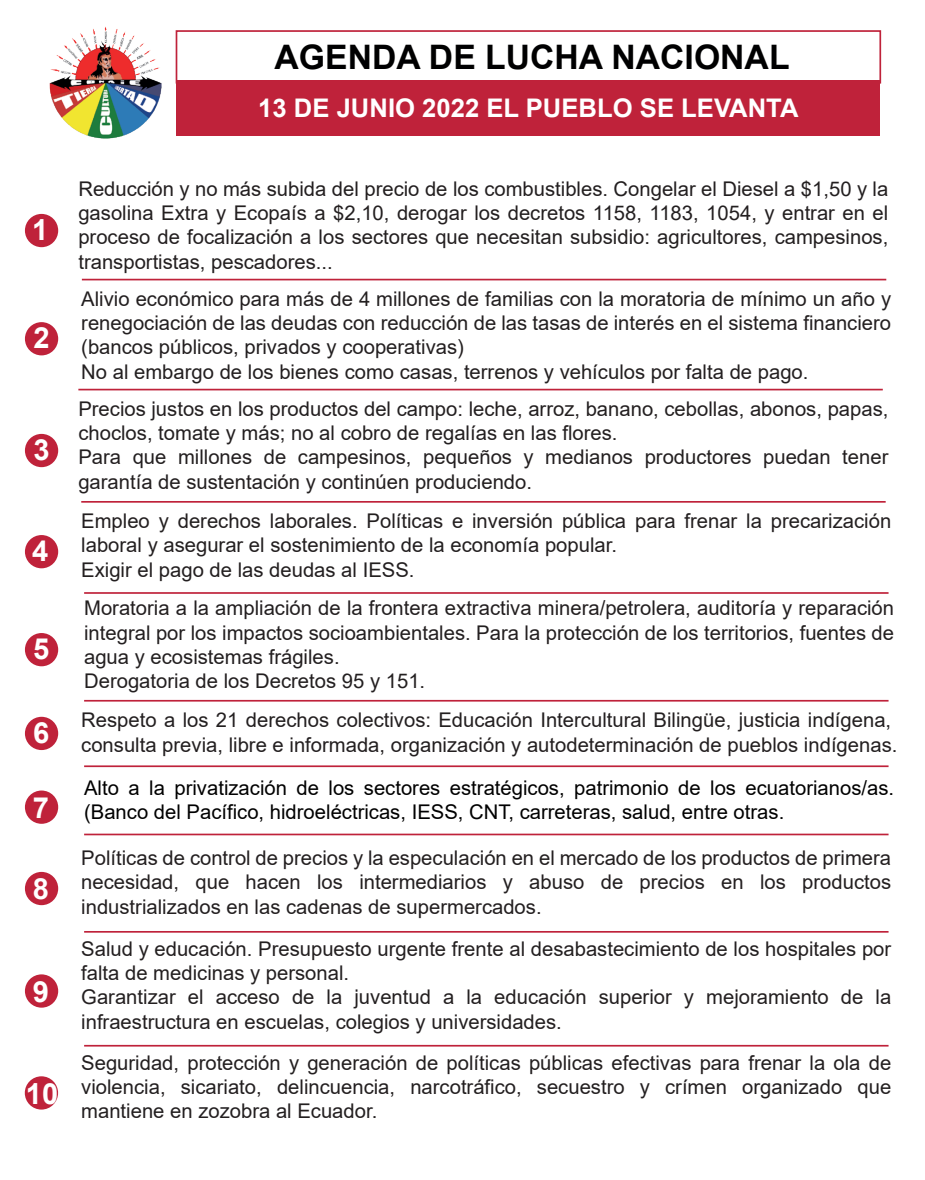
<style>
.page{position:relative;width:925px;height:1180px;background:#fff}
.page>*{position:absolute;margin:0;border:0;box-sizing:border-box;transform-origin:0 0}
.t1{font:700 33.75px "Arial";color:#000001}
.t2{font:700 29.03px "Arial";color:#fff}
.t3{font:700 25.65px "Arial";color:#fff}
.t4{font:20.25px/24.3px "Arial";color:#231f20}
.t5{font:20.25px/24.3px "Arial";color:#000001}
</style>
<div class="page">
<hr style="left:82px;top:279px;width:804px;height:1px;background:#bf223a">
<hr style="left:78px;top:389px;width:805px;height:1px;background:#bf223a">
<hr style="left:84px;top:592px;width:804px;height:2px;background:#bf223a">
<hr style="left:84px;top:700px;width:804px;height:2px;background:#bf223a">
<hr style="left:81px;top:501px;width:804px;height:2px;background:#bf223a">
<hr style="left:84px;top:834px;width:804px;height:1px;background:#bf223a">
<hr style="left:84px;top:931px;width:804px;height:2px;background:#bf223a">
<hr style="left:84px;top:1045px;width:804px;height:2px;background:#bf223a">
<hr style="left:84px;top:765px;width:804px;height:2px;background:#bf223a">
<div style="left:25px;top:214px;width:33px;height:33px;background:#bf223a;border-radius:50%"></div>
<div style="left:25px;top:322px;width:33px;height:33px;background:#bf223a;border-radius:50%"></div>
<div style="left:25px;top:434px;width:33px;height:33px;background:#bf223a;border-radius:50%"></div>
<div style="left:25px;top:535px;width:33px;height:33px;background:#bf223a;border-radius:50%"></div>
<div style="left:25px;top:633px;width:33px;height:33px;background:#bf223a;border-radius:50%"></div>
<div style="left:25px;top:717px;width:33px;height:33px;background:#bf223a;border-radius:50%"></div>
<div style="left:25px;top:790px;width:33px;height:34px;background:#bf223a;border-radius:50%"></div>
<div style="left:25px;top:872px;width:33px;height:33px;background:#bf223a;border-radius:50%"></div>
<div style="left:25px;top:974px;width:33px;height:34px;background:#bf223a;border-radius:50%"></div>
<div style="left:25px;top:1076px;width:33px;height:34px;background:#bf223a;border-radius:50%"></div>
<div style="left:176px;top:81px;width:704px;height:55px;background:#bf223a"></div>
<div style="left:176px;top:30px;width:705px;height:54px;border:2px solid #bf223a"></div>
<img style="left:49px;top:26px;width:113px;height:113px">
<h1 class="t1" style="left:275px;top:33px;width:516px">AGENDA DE LUCHA NACIONAL</h1>
<p class="t3" style="left:258px;top:90px;width:542px">13 DE JUNIO 2022 EL PUEBLO SE LEVANTA</p>
<h2 class="t2" style="left:32px;top:209px;width:18px">1</h2>
<h2 class="t2" style="left:33px;top:317px;width:18px">2</h2>
<h2 class="t2" style="left:33px;top:429px;width:18px">3</h2>
<h2 class="t2" style="left:32px;top:530px;width:18px">4</h2>
<h2 class="t2" style="left:33px;top:628px;width:18px">5</h2>
<h2 class="t2" style="left:33px;top:712px;width:18px">6</h2>
<h2 class="t2" style="left:33px;top:787px;width:18px">7</h2>
<h2 class="t2" style="left:33px;top:869px;width:18px">8</h2>
<h2 class="t2" style="left:33px;top:971px;width:18px">9</h2>
<h2 class="t2" style="left:26px;top:1073px;width:34px">10</h2>
<p class="t4" style="left:78px;top:176px;width:811px;text-align:justify">Reducción y no más subida del precio de los combustibles. Congelar el Diesel a $1,50 y la gasolina Extra y Ecopaís a $2,10, derogar los decretos 1158, 1183, 1054, y entrar en el proceso de focalización a los sectores que necesitan subsidio: agricultores, campesinos, transportistas, pescadores...</p>
<p class="t4" style="left:81px;top:286px;width:811px">Alivio económico para más de 4 millones de familias con la moratoria de mínimo un año y renegociación de las deudas con reducción de las tasas de interés en el sistema financiero (bancos públicos, privados y cooperativas)<br>No al embargo de los bienes como casas, terrenos y vehículos por falta de pago.</p>
<p class="t4" style="left:78px;top:396px;width:811px">Precios justos en los productos del campo: leche, arroz, banano, cebollas, abonos, papas, choclos, tomate y más; no al cobro de regalías en las flores.<br>Para que millones de campesinos, pequeños y medianos productores puedan tener garantía de sustentación y continúen produciendo.</p>
<p class="t4" style="left:81px;top:509px;width:811px">Empleo y derechos laborales. Políticas e inversión pública para frenar la precarización laboral y asegurar el sostenimiento de la economía popular.<br>Exigir el pago de las deudas al IESS.</p>
<p class="t4" style="left:84px;top:596px;width:811px">Moratoria a la ampliación de la frontera extractiva minera/petrolera, auditoría y reparación integral por los impactos socioambientales. Para la protección de los territorios, fuentes de agua y ecosistemas frágiles.<br>Derogatoria de los Decretos 95 y 151.</p>
<p class="t4" style="left:81px;top:708px;width:818px">Respeto a los 21 derechos colectivos: Educación Intercultural Bilingüe, justicia indígena, consulta previa, libre e informada, organización y autodeterminación de pueblos indígenas.</p>
<p class="t5" style="left:84px;top:775px;width:811px">Alto a la privatización de los sectores estratégicos, patrimonio de los ecuatorianos/as. (Banco del Pacífico, hidroeléctricas, IESS, CNT, carreteras, salud, entre otras.</p>
<p class="t4" style="left:81px;top:846px;width:811px;text-align:justify">Políticas de control de precios y la especulación en el mercado de los productos de primera necesidad, que hacen los intermediarios y abuso de precios en los productos industrializados en las cadenas de supermercados.</p>
<p class="t4" style="left:81px;top:936px;width:811px">Salud y educación. Presupuesto urgente frente al desabastecimiento de los hospitales por falta de medicinas y personal.<br>Garantizar el acceso de la juventud a la educación superior y mejoramiento de la infraestructura en escuelas, colegios y universidades.</p>
<p class="t4" style="left:81px;top:1050px;width:811px;text-align:justify">Seguridad, protección y generación de políticas públicas efectivas para frenar la ola de violencia, sicariato, delincuencia, narcotráfico, secuestro y crímen organizado que mantiene en zozobra al Ecuador.</p>
</div>
